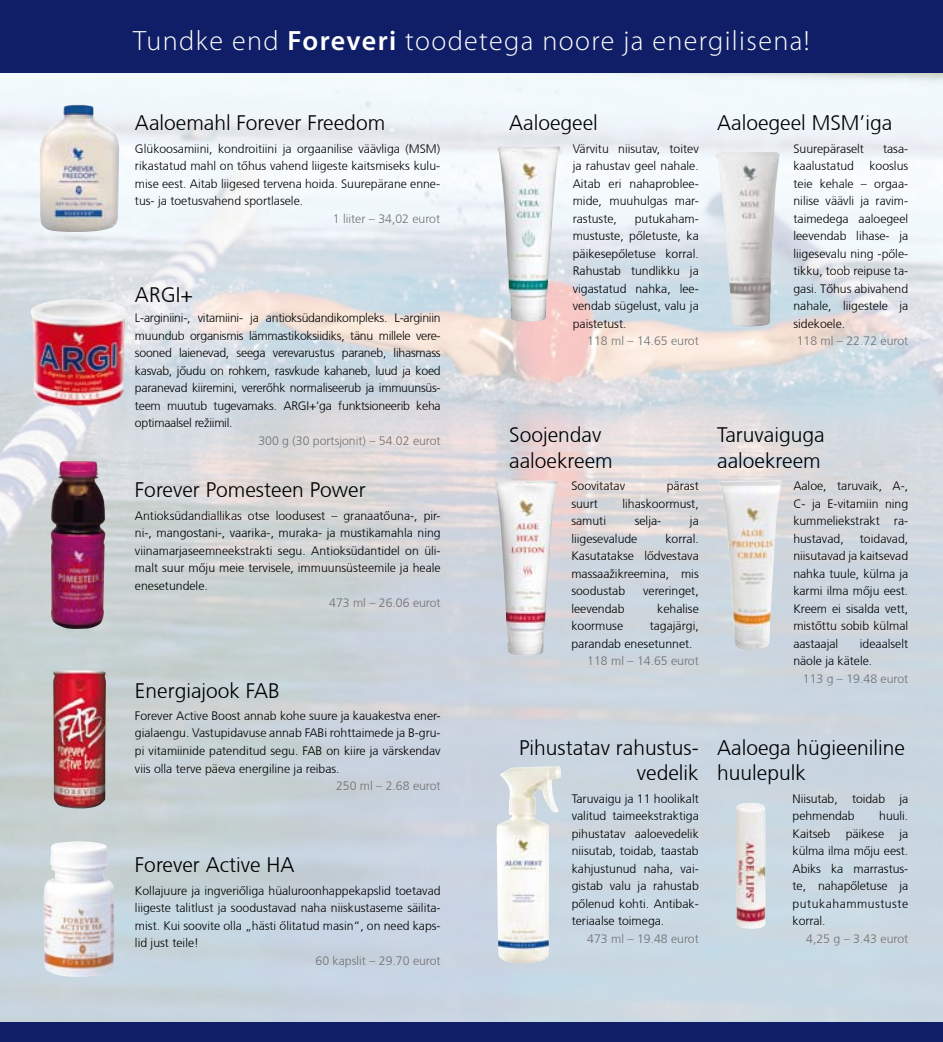
<style>
.page{position:relative;width:943px;height:1042px;background:#fff}
.page>*{position:absolute;margin:0;border:0;box-sizing:border-box;transform-origin:0 0}
.t1{font:300 28px "Myriad Pro";letter-spacing:.05em;color:#fff}
.t2{font:300 21px/25.2px "Frutiger CE";color:#000}
.t3{font:300 12.25px/17.5px "Frutiger CE";color:#000;text-align:justify}
.t4{font:300 12.25px "Frutiger CE";color:#707173}
.s1{font-weight:600}
</style>
<div class="page">
<img style="left:0;top:72px;width:943px;height:950px">
<div style="left:0;top:0;width:943px;height:72px;background:#0f1e66"></div>
<img style="left:30px;top:299px;width:98px;height:108px">
<img style="left:49px;top:461px;width:57px;height:169px">
<img style="left:496px;top:766px;width:65px;height:197px">
<img style="left:495px;top:480px;width:62px;height:175px">
<img style="left:497px;top:146px;width:63px;height:176px">
<img style="left:43px;top:841px;width:71px;height:137px">
<img style="left:736px;top:803px;width:29px;height:126px">
<img style="left:714px;top:151px;width:16px;height:145px">
<img style="left:718px;top:480px;width:64px;height:170px">
<div style="left:0;top:1022px;width:943px;height:20px;background:#0f1e66"></div>
<img style="left:39px;top:104px;width:80px;height:128px">
<img style="left:53px;top:670px;width:53px;height:139px">
<h1 class="t1" style="left:133px;top:25px;width:678px">Tundke end <span class="s1">Foreveri</span> toodetega noore ja energilisena!</h1>
<h2 class="t2" style="left:135px;top:110px;width:252px">Aaloemahl Forever Freedom</h2>
<p class="t3" style="left:135px;top:139px;width:307px">Glükoosamiini, kondroitiini ja orgaanilise väävliga (MSM) rikastatud mahl on tõhus vahend liigeste kaitsmiseks kulu&shy;mise eest. Aitab liigesed tervena hoida. Suurepärane enne&shy;tus- ja toetusvahend sportlasele.</p>
<p class="t4" style="left:333px;top:211px;width:109px">1 liiter – 34,02 eurot</p>
<h2 class="t2" style="left:135px;top:282px;width:60px">ARGI+</h2>
<p class="t3" style="left:135px;top:309px;width:307px">L-arginiini-, vitamiini- ja antioksüdandikompleks. L-arginiin muundub organismis lämmastikoksiidiks, tänu millele vere&shy;sooned laienevad, seega verevarustus paraneb, lihasmass kasvab, jõudu on rohkem, rasvkude kahaneb, luud ja koed paranevad kiiremini, vererõhk normaliseerub ja immuunsüs&shy;teem muutub tugevamaks. ARGI+’ga funktsioneerib keha optimaalsel režiimil.</p>
<p class="t4" style="left:258px;top:433px;width:184px">300 g (30 portsjonit) – 54.02 eurot</p>
<h2 class="t2" style="left:135px;top:477px;width:232px">Forever Pomesteen Power</h2>
<p class="t3" style="left:135px;top:507px;width:307px">Antioksüdandiallikas otse loodusest – granaatõuna-, pir&shy;ni-, mangostani-, vaarika-, muraka- ja mustikamahla ning viinamarjaseemneekstrakti segu. Antioksüdantidel on üli&shy;malt suur mõju meie tervisele, immuunsüsteemile ja heale enesetundele.</p>
<p class="t4" style="left:329px;top:596px;width:113px">473 ml – 26.06 eurot</p>
<h2 class="t2" style="left:135px;top:677px;width:146px">Energiajook FAB</h2>
<p class="t3" style="left:135px;top:707px;width:307px">Forever Active Boost annab kohe suure ja kauakestva ener&shy;gialaengu. Vastupidavuse annab FABi rohttaimede ja B-gru&shy;pi vitamiinide patenditud segu. FAB on kiire ja värskendav viis olla terve päeva energiline ja reibas.</p>
<p class="t4" style="left:336px;top:778px;width:106px">250 ml – 2.68 eurot</p>
<h2 class="t2" style="left:135px;top:852px;width:161px">Forever Active HA</h2>
<p class="t3" style="left:135px;top:881px;width:307px">Kollajuure ja ingveriõliga hüaluroonhappekapslid toetavad liigeste talitlust ja soodustavad naha niiskustaseme säilita&shy;mist. Kui soovite olla „hästi õlitatud masin“, on need kaps&shy;lid just teile!</p>
<p class="t4" style="left:315px;top:953px;width:127px">60 kapslit – 29.70 eurot</p>
<h2 class="t2" style="left:509px;top:110px;width:90px">Aaloegeel</h2>
<p class="t3" style="left:572px;top:139px;width:128px">Värvitu niisutav, toitev ja rahustav geel nahale.<br>Aitab eri nahaproblee&shy;mide, muuhulgas mar&shy;rastuste,</p>
<p class="t3" style="left:572px;top:209px;width:128px;text-indent:62px">putukaham&shy;mustuste, põletuste, ka päikesepõletuse korral.<br>Rahustab tundlikku ja vigastatud nahka, lee&shy;vendab sügelust, valu ja paistetust.</p>
<p class="t4" style="left:587px;top:334px;width:113px">118 ml – 14.65 eurot</p>
<h2 class="t2" style="left:717px;top:110px;width:177px">Aaloegeel MSM’iga</h2>
<p class="t3" style="left:793px;top:139px;width:72px">Suurepäraselt</p>
<p class="t3" style="left:883px;top:139px;width:27px">tasa-</p>
<p class="t3" style="left:793px;top:157px;width:62px">kaalustatud</p>
<p class="t3" style="left:793px;top:157px;width:116px;text-indent:76px">kooslus teie kehale – orgaa&shy;nilise väävli ja ravim&shy;taimedega aaloegeel leevendab lihase- ja liigesevalu ning -põle&shy;tikku, toob reipuse ta&shy;gasi. Tõhus abivahend nahale, liigestele ja sidekoele.</p>
<p class="t4" style="left:796px;top:334px;width:113px">118 ml – 22.72 eurot</p>
<h2 class="t2" style="left:509px;top:422px;width:105px">Soojendav aaloekreem</h2>
<p class="t3" style="left:571px;top:477px;width:55px">Soovitatav</p>
<p class="t3" style="left:666px;top:477px;width:33px">pärast</p>
<p class="t3" style="left:571px;top:494px;width:28px">suurt</p>
<p class="t3" style="left:622px;top:494px;width:78px">lihaskoormust,</p>
<p class="t3" style="left:571px;top:512px;width:36px">samuti</p>
<p class="t3" style="left:634px;top:512px;width:28px">selja-</p>
<p class="t3" style="left:690px;top:512px;width:10px">ja</p>
<p class="t3" style="left:571px;top:529px;width:68px">liigesevalude</p>
<p class="t3" style="left:571px;top:529px;width:129px;text-indent:94px">korral.<br>Kasutatakse lõdvestava massaažikreemina, mis soodustab</p>
<p class="t3" style="left:643px;top:582px;width:57px">vereringet,</p>
<p class="t3" style="left:571px;top:599px;width:55px">leevendab</p>
<p class="t3" style="left:657px;top:599px;width:43px">kehalise</p>
<p class="t3" style="left:571px;top:617px;width:53px">koormuse</p>
<p class="t3" style="left:571px;top:617px;width:129px;text-indent:78px">tagajärgi, parandab enesetunnet.</p>
<p class="t4" style="left:587px;top:654px;width:113px">118 ml – 14.65 eurot</p>
<h2 class="t2" style="left:717px;top:422px;width:109px">Taruvaiguga aaloekreem</h2>
<p class="t3" style="left:793px;top:477px;width:116px">Aaloe, taruvaik, A-, C- ja E-vitamiin ning kummeliekstrakt ra&shy;hustavad,</p>
<p class="t3" style="left:793px;top:529px;width:116px;text-indent:67px">toidavad, niisutavad ja kaitsevad nahka tuule, külma ja karmi ilma mõju eest.<br>Kreem ei sisalda vett, mistõttu sobib külmal aastaajal</p>
<p class="t3" style="left:793px;top:634px;width:116px;text-indent:67px">ideaalselt näole ja kätele.</p>
<p class="t4" style="left:802px;top:671px;width:107px">113 g – 19.48 eurot</p>
<h2 class="t2" style="left:519px;top:735px;width:181px;text-align:right">Pihustatav rahustus&shy;vedelik</h2>
<p class="t3" style="left:571px;top:789px;width:128px">Taruvaigu ja 11 hoolikalt valitud taimeekstraktiga pihustatav aaloevedelik niisutab, toidab, taastab kahjustunud naha, vai&shy;gistab valu ja rahustab põlenud kohti. Antibak&shy;teriaalse toimega.</p>
<p class="t4" style="left:587px;top:931px;width:113px">473 ml – 19.48 eurot</p>
<h2 class="t2" style="left:717px;top:735px;width:189px">Aaloega hügieeniline huulepulk</h2>
<p class="t3" style="left:792px;top:789px;width:117px">Niisutab, toidab ja pehmendab</p>
<p class="t3" style="left:879px;top:807px;width:30px">huuli.</p>
<p class="t3" style="left:792px;top:824px;width:117px;text-indent:53px">päikese ja külma ilma mõju eest.<br>Abiks ka marrastus&shy;te, nahapõletuse ja putukahammustuste korral.</p>
<p class="t4" style="left:806px;top:931px;width:103px">4,25 g – 3.43 eurot</p>
<p class="t3" style="left:792px;top:824px;width:39px">Kaitseb</p>
</div>
